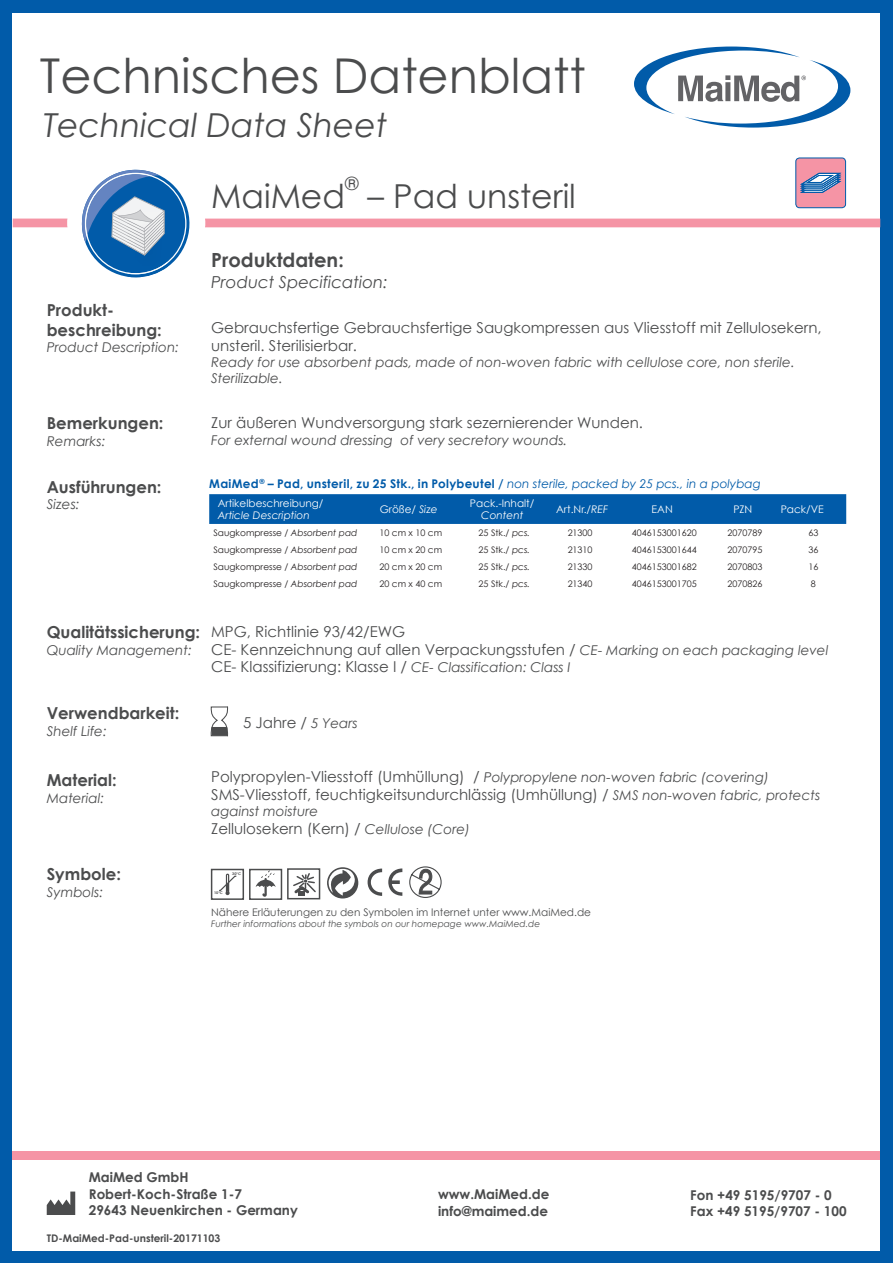
<style>
.page{position:relative;width:893px;height:1263px;background:#015ba9}
.page>*{position:absolute;margin:0;border:0;box-sizing:border-box;transform-origin:0 0}
.t1{font:48px "Century Gothic";color:#4b4c4d}
.t2{font:italic 33px "Century Gothic";color:#4b4c4d}
.t3{font:33px "Century Gothic";color:#4b4c4d}
.t4{font:700 19.5px "Century Gothic";color:#4b4c4d}
.t5{font:18px "Century Gothic";color:#4b4c4d}
.t6{font:700 16.5px/20px "Century Gothic";color:#4b4c4d}
.t7{font:italic 16.5px "Century Gothic";color:#4b4c4d}
.t8{font:15px/17.9px "Century Gothic";color:#4b4c4d}
.t9{font:italic 13.5px/16px "Century Gothic";color:#4b4c4d}
.t10{font:700 13.5px/16.4px "Century Gothic";color:#4b4c4d}
.t11{font:700 12px "Century Gothic";letter-spacing:.025em;color:#015ba9}
.t12{font:10.5px "Century Gothic";color:#fff}
.t13{font:10.5px "Century Gothic";color:#4b4c4d}
.t14{font:700 10.5px "Century Gothic";color:#4b4c4d}
.t15{font:italic 10.5px "Century Gothic";color:#fff}
.t16{font:9px "Century Gothic";color:#231f20}
.t17{font:italic 9px "Century Gothic";color:#4b4c4d}
.t18{font:700 3.6px "Century Gothic";color:#4b4c4d;scale:1.07 1}
.s1{font-weight:400;font-style:italic}
.s2{font-style:italic}
.s3{font-style:italic;font-size:13.5px}
.s4{font-style:normal;font-size:15px}
</style>
<div class="page">
<div style="left:13px;top:13px;width:867px;height:1237px;background:#fff"></div>
<div style="left:287px;top:868px;width:33px;height:31px;border:2px solid #4b4c4d"></div>
<svg style="left:293px;top:873px;width:23px;height:23px"></svg>
<div style="left:249px;top:869px;width:33px;height:31px;border:2px solid #4b4c4d"></div>
<svg style="left:256px;top:870px;width:20px;height:27px"></svg>
<svg style="left:409px;top:866px;width:33px;height:32px"></svg>
<div style="left:328px;top:868px;width:30px;height:30px;background:#616262;border-radius:50%"></div>
<div style="left:327px;top:867px;width:31px;height:31px;border:2px solid #4b4c4d;border-radius:50%"></div>
<svg style="left:327px;top:869px;width:28px;height:27px"></svg>
<svg style="left:219px;top:873px;width:18px;height:22px"></svg>
<div style="left:211px;top:869px;width:33px;height:31px;border:2px solid #4b4c4d"></div>
<svg style="left:210px;top:706px;width:19px;height:31px"></svg>
<div style="left:212px;top:727px;width:15px;height:9px;background:#4b4c4d"></div>
<svg style="left:634px;top:47px;width:216px;height:81px"></svg>
<svg style="left:47px;top:1191px;width:28px;height:24px"></svg>
<div style="left:13px;top:1151px;width:867px;height:9px;background:#f594a5"></div>
<div style="left:205px;top:219px;width:675px;height:8px;background:#f594a5"></div>
<svg style="left:13px;top:219px;width:54px;height:8px"></svg>
<svg style="left:81px;top:169px;width:109px;height:109px"></svg>
<svg style="left:367px;top:868px;width:15px;height:28px"></svg>
<svg style="left:388px;top:868px;width:14px;height:28px"></svg>
<div style="left:796px;top:158px;width:50px;height:50px;background:#f594a5;border-radius:4px"></div>
<svg style="left:800px;top:172px;width:42px;height:21px"></svg>
<div style="left:795px;top:158px;width:51px;height:50px;border:1px solid #015ba9;border-radius:4px"></div>
<div style="left:209px;top:494px;width:637px;height:30px;background:#015ba9"></div>
<h1 class="t1" style="left:40px;top:46px;width:547px">Technisches Datenblatt</h1>
<h2 class="t2" style="left:43px;top:105px;width:345px">Technical Data Sheet</h2>
<p class="t5" style="left:345px;top:172px;width:15px">®</p>
<h2 class="t3" style="left:211px;top:176px;width:366px">MaiMed – Pad unsteril</h2>
<p class="t6" style="left:47px;top:299px;width:117px">Produkt&shy;beschreibung:</p>
<p class="t9" style="left:47px;top:339px;width:134px">Product Description:</p>
<p class="t6" style="left:47px;top:413px;width:118px">Bemerkungen:</p>
<p class="t9" style="left:47px;top:433px;width:60px">Remarks:</p>
<p class="t6" style="left:47px;top:476px;width:116px">Ausführungen:</p>
<p class="t9" style="left:47px;top:496px;width:34px">Sizes:</p>
<h3 class="t4" style="left:211px;top:248px;width:134px">Produktdaten:</h3>
<p class="t7" style="left:211px;top:271px;width:178px">Product Specification:</p>
<p class="t8" style="left:211px;top:318px;width:612px">Gebrauchsfertige Gebrauchsfertige Saugkompressen aus Vliesstoff mit Zellulosekern, unsteril. Sterilisierbar.</p>
<p class="t9" style="left:211px;top:354px;width:585px">Ready for use absorbent pads, made of non-woven fabric with cellulose core, non sterile.<br>Sterilizable.</p>
<p class="t8" style="left:211px;top:414px;width:433px">Zur äußeren Wundversorgung stark sezernierender Wunden.</p>
<p class="t9" style="left:211px;top:432px;width:358px">For external wound dressing of very secretory wounds.</p>
<p class="t11" style="left:209px;top:476px;width:553px">MaiMed<sup>®</sup> – Pad, unsteril, zu 25 Stk., in Polybeutel / <span class="s1">non sterile, packed by 25 pcs., in a polybag</span></p>
<p class="t12" style="left:218px;top:496px;width:107px">Artikelbeschreibung/</p>
<p class="t15" style="left:218px;top:509px;width:94px">Article Description</p>
<p class="t12" style="left:380px;top:503px;width:59px">Größe/ <span class="s2">Size</span></p>
<p class="t12" style="left:470px;top:496px;width:66px">Pack.-Inhalt/</p>
<p class="t15" style="left:481px;top:509px;width:44px">Content</p>
<p class="t12" style="left:556px;top:503px;width:54px">Art.Nr./<span class="s2">REF</span></p>
<p class="t12" style="left:652px;top:503px;width:23px">EAN</p>
<p class="t12" style="left:733px;top:503px;width:21px">PZN</p>
<p class="t12" style="left:781px;top:503px;width:45px">Pack/VE</p>
<p class="t16" style="left:213px;top:527px;width:145px">Saugkompresse / <span class="s2">Absorbent pad</span></p>
<p class="t16" style="left:379px;top:527px;width:64px">10 cm x 10 cm</p>
<p class="t16" style="left:479px;top:527px;width:53px">25 Stk./ <span class="s2">pcs.</span></p>
<p class="t16" style="left:568px;top:527px;width:26px">21300</p>
<p class="t16" style="left:632px;top:527px;width:66px">4046153001620</p>
<p class="t16" style="left:728px;top:527px;width:36px">2070789</p>
<p class="t16" style="left:808px;top:527px;width:11px">63</p>
<p class="t16" style="left:213px;top:544px;width:145px">Saugkompresse / <span class="s2">Absorbent pad</span></p>
<p class="t16" style="left:379px;top:544px;width:64px">10 cm x 20 cm</p>
<p class="t16" style="left:479px;top:544px;width:53px">25 Stk./ <span class="s2">pcs.</span></p>
<p class="t16" style="left:568px;top:544px;width:26px">21310</p>
<p class="t16" style="left:632px;top:544px;width:66px">4046153001644</p>
<p class="t16" style="left:728px;top:544px;width:36px">2070795</p>
<p class="t16" style="left:808px;top:544px;width:11px">36</p>
<p class="t16" style="left:213px;top:561px;width:145px">Saugkompresse / <span class="s2">Absorbent pad</span></p>
<p class="t16" style="left:379px;top:561px;width:64px">20 cm x 20 cm</p>
<p class="t16" style="left:479px;top:561px;width:53px">25 Stk./ <span class="s2">pcs.</span></p>
<p class="t16" style="left:568px;top:561px;width:26px">21330</p>
<p class="t16" style="left:632px;top:561px;width:66px">4046153001682</p>
<p class="t16" style="left:728px;top:561px;width:36px">2070803</p>
<p class="t16" style="left:808px;top:561px;width:11px">16</p>
<p class="t16" style="left:213px;top:578px;width:145px">Saugkompresse / <span class="s2">Absorbent pad</span></p>
<p class="t16" style="left:379px;top:578px;width:64px">20 cm x 40 cm</p>
<p class="t16" style="left:479px;top:578px;width:53px">25 Stk./ <span class="s2">pcs.</span></p>
<p class="t16" style="left:568px;top:578px;width:26px">21340</p>
<p class="t16" style="left:632px;top:578px;width:66px">4046153001705</p>
<p class="t16" style="left:728px;top:578px;width:36px">2070826</p>
<p class="t16" style="left:811px;top:578px;width:6px">8</p>
<p class="t6" style="left:47px;top:622px;width:155px">Qualitätssicherung:</p>
<p class="t9" style="left:47px;top:642px;width:147px">Quality Management:</p>
<p class="t6" style="left:47px;top:702px;width:134px">Verwendbarkeit:</p>
<p class="t9" style="left:47px;top:722px;width:62px">Shelf Life:</p>
<p class="t8" style="left:211px;top:622px;width:619px">MPG, Richtlinie 93/42/EWG<br>CE- Kennzeichnung auf allen Verpackungsstufen / <span class="s3">CE- Marking on each packaging level<br></span>CE- Klassifizierung: Klasse I / <span class="s3">CE- Classification: Class I</span></p>
<p class="t8" style="left:243px;top:713px;width:116px">5 Jahre / <span class="s3">5 Years</span></p>
<p class="t6" style="left:47px;top:770px;width:71px">Material:</p>
<p class="t9" style="left:47px;top:790px;width:59px">Material:</p>
<p class="t6" style="left:47px;top:864px;width:76px">Symbole:</p>
<p class="t9" style="left:47px;top:884px;width:58px">Symbols:</p>
<p class="t9" style="left:211px;top:769px;width:559px"><span class="s4">Polypropylen-Vliesstoff (Umhüllung) /</span> Polypropylene non-woven fabric (covering)</p>
<p class="t8" style="left:211px;top:785px;width:610px">SMS-Vliesstoff, feuchtigkeitsundurchlässig (Umhüllung) / <span class="s3">SMS non-woven fabric, protects</span></p>
<p class="t9" style="left:211px;top:803px;width:109px">against moisture</p>
<p class="t8" style="left:211px;top:819px;width:261px">Zellulosekern (Kern) / <span class="s3">Cellulose (Core)</span></p>
<p class="t18" style="left:214px;top:891px;width:10px">10°C</p>
<p class="t18" style="left:232px;top:872px;width:10px">30°C</p>
<p class="t13" style="left:211px;top:905px;width:381px">Nähere Erläuterungen zu den Symbolen im Internet unter www.MaiMed.de</p>
<p class="t17" style="left:211px;top:918px;width:331px">Further informations about the symbols on our homepage www.MaiMed.de</p>
<p class="t10" style="left:89px;top:1169px;width:210px">MaiMed GmbH<br>Robert-Koch-Straße 1-7<br>29643 Neuenkirchen - Germany</p>
<p class="t14" style="left:47px;top:1231px;width:175px">TD-MaiMed-Pad-unsteril-20171103</p>
<p class="t10" style="left:438px;top:1186px;width:113px">www.MaiMed.de info@maimed.de</p>
<p class="t10" style="left:690px;top:1186px;width:158px">Fon +49 5195/9707 - 0<br>Fax +49 5195/9707 - 100</p>
</div>
